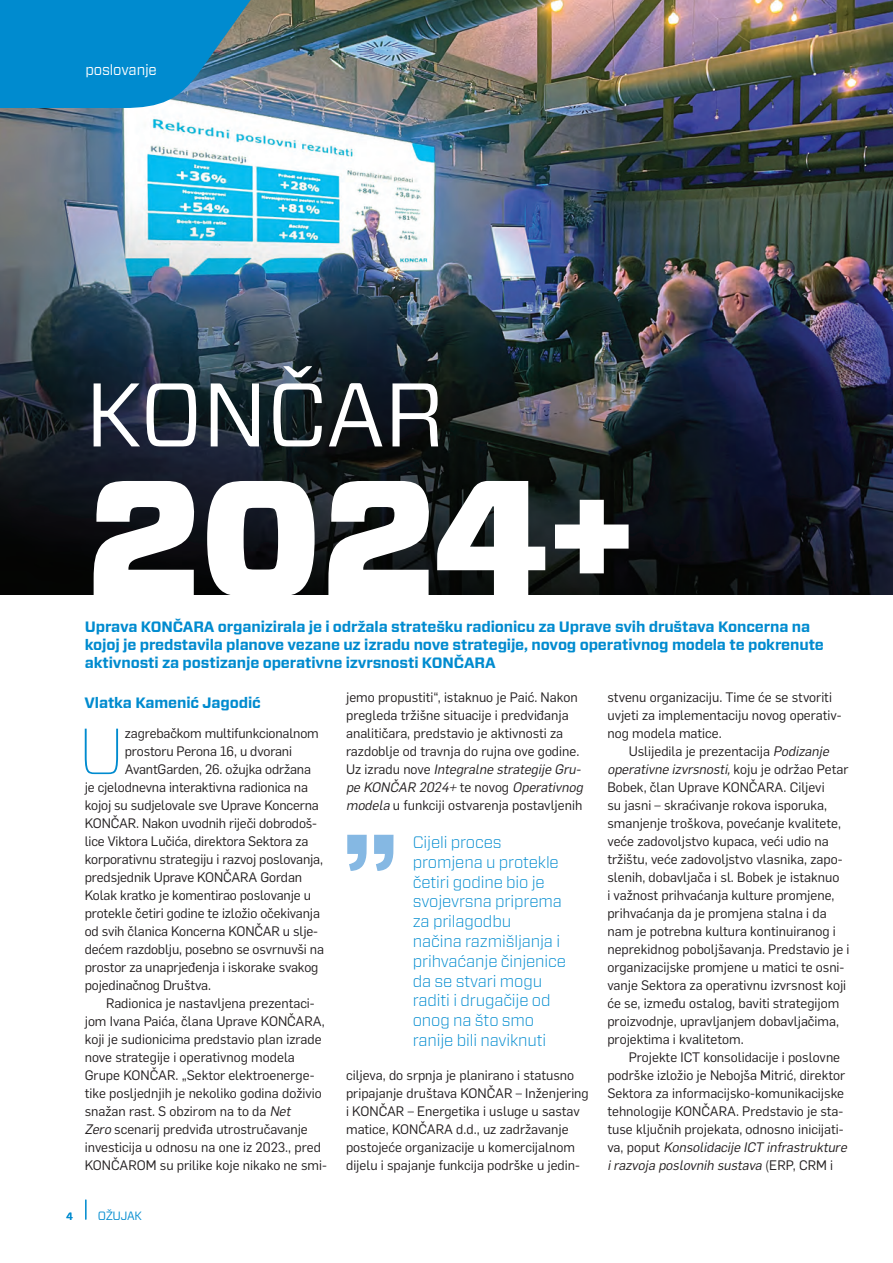
<style>
.page{position:relative;width:893px;height:1263px;background:#fff}
.page>*{position:absolute;margin:0;border:0;box-sizing:border-box;transform-origin:0 0}
.naslov{font:900 165px "Forza";color:#fff}
.naslov-2{font:90px "Forza";letter-spacing:-.01em;color:#fff}
.tekst{font:100 64.95px "Forza";color:#008bcf}
.uvodni_plavi{font:300 16.5px/19.8px "Forza";letter-spacing:-.01em;color:#008bcf}
.podnaslov_verzal{font:700 15px/18px "Forza";letter-spacing:-.01em;color:#008bcf}
.uvodni_plavi-2{font:15px "Forza";letter-spacing:-.01em;color:#fff;scale:.96 1}
.tekst-2{font:13.5px/18px "Flama";color:#231f20}
.t1{font:12px "Forza";letter-spacing:-.025em;color:#008bcf}
.t2{font:500 10.5px "Forza";color:#008bcf}
.s1{font-style:italic}
</style>
<div class="page">
<img style="left:0;top:0;width:893px;height:594px">
<svg style="left:85px;top:1200px;width:1px;height:19px"></svg>
<svg style="left:0;top:0;width:260px;height:108px"></svg>
<svg style="left:347px;top:835px;width:20px;height:36px"></svg>
<svg style="left:374px;top:835px;width:19px;height:36px"></svg>
<p class="uvodni_plavi-2" style="left:85px;top:60px;width:76px">poslovanje</p>
<p class="naslov-2" style="left:85px;top:354px;width:361px">KONČAR</p>
<p class="naslov" style="left:85px;top:428px;width:552px">2024+</p>
<p class="podnaslov_verzal" style="left:85px;top:618px;width:727px">Uprava KONČARA organizirala je i održala stratešku radionicu za Uprave svih društava Koncerna na</p>
<p class="podnaslov_verzal" style="left:85px;top:636px;width:741px">kojoj je predstavila planove vezane uz izradu nove strategije, novog operativnog modela te pokrenute aktivnosti za postizanje operativne izvrsnosti KONČARA</p>
<p class="podnaslov_verzal" style="left:85px;top:694px;width:178px">Vlatka Kamenić Jagodić</p>
<p class="tekst" style="left:77px;top:706px;width:50px">U</p>
<p class="tekst-2" style="left:125px;top:723px;width:195px">zagrebačkom multifunkcionalnom</p>
<p class="tekst-2" style="left:125px;top:741px;width:169px">prostoru Perona 16, u dvorani</p>
<p class="tekst-2" style="left:125px;top:759px;width:188px">AvantGarden, 26. ožujka održana</p>
<p class="tekst-2" style="left:85px;top:777px;width:225px">je cjelodnevna interaktivna radionica na</p>
<p class="tekst-2" style="left:85px;top:795px;width:236px">kojoj su sudjelovale sve Uprave Koncerna</p>
<p class="tekst-2" style="left:85px;top:813px;width:234px">KONČAR. Nakon uvodnih riječi dobrodoš-</p>
<p class="tekst-2" style="left:85px;top:831px;width:225px">lice Viktora Lučića, direktora Sektora za</p>
<p class="tekst-2" style="left:85px;top:849px;width:240px">korporativnu strategiju i razvoj poslovanja,</p>
<p class="tekst-2" style="left:85px;top:867px;width:219px">predsjednik Uprave KONČARA Gordan</p>
<p class="tekst-2" style="left:85px;top:885px;width:228px">Kolak kratko je komentirao poslovanje u</p>
<p class="tekst-2" style="left:85px;top:903px;width:237px">protekle četiri godine te izložio očekivanja</p>
<p class="tekst-2" style="left:85px;top:921px;width:235px">od svih članica Koncerna KONČAR u slje-</p>
<p class="tekst-2" style="left:85px;top:939px;width:241px">dećem razdoblju, posebno se osvrnuvši na</p>
<p class="tekst-2" style="left:85px;top:957px;width:235px">prostor za unaprjeđenja i iskorake svakog</p>
<p class="tekst-2" style="left:85px;top:975px;width:128px">pojedinačnog Društva.</p>
<p class="tekst-2" style="left:85px;top:993px;width:244px;text-indent:21px">Radionica je nastavljena prezentaci&shy;jom Ivana Paića, člana Uprave KONČARA, koji je sudionicima predstavio plan izrade nove strategije i operativnog modela Grupe KONČAR. „Sektor elektroenerge&shy;tike posljednjih je nekoliko godina doživio snažan rast. S obzirom na to da <span class="s1">Net<br>Zero</span> scenarij predviđa utrostručavanje investicija u odnosu na one iz 2023., pred KONČAROM su prilike koje nikako ne smi-</p>
<p class="tekst-2" style="left:346px;top:687px;width:241px">jemo propustiti“, istaknuo je Paić. Nakon pregleda tržišne situacije i predviđanja analitičara, predstavio je aktivnosti za razdoblje od travnja do rujna ove godine.<br>U z i z r a d u n o v e <span class="s1">Integralne strategije Gru&shy;pe KONČAR 2024+</span> t e n o v o g <span class="s1">Operativnog modela</span> u funkciji ostvarenja postavljenih</p>
<p class="uvodni_plavi" style="left:413px;top:832px;width:155px">Cijeli proces promjena u protekle četiri godine bio je svojevrsna priprema za prilagodbu<br>načina razmišljanja i prihvaćanje činjenice da se stvari mogu raditi i drugačije od onog na što smo ranije bili naviknuti</p>
<p class="tekst-2" style="left:346px;top:1065px;width:244px">ciljeva, do srpnja je planirano i statusno pripajanje društava KONČAR – Inženjering i KONČAR – Energetika i usluge u sastav matice, KONČARA d.d., uz zadržavanje postojeće organizacije u komercijalnom dijelu i spajanje funkcija podrške u jedin-</p>
<p class="tekst-2" style="left:607px;top:687px;width:236px">stvenu organizaciju. Time će se stvoriti uvjeti za implementaciju novog operativ&shy;nog modela matice.</p>
<p class="tekst-2" style="left:607px;top:741px;width:244px;text-indent:21px">Uslijedila je prezentacija <span class="s1">Podizanje operativne izvrsnosti,</span>k oj u j e o d rž a o P e t a r Bobek, član Uprave KONČARA. Ciljevi<br>su jasni – skraćivanje rokova isporuka, smanjenje troškova, povećanje kvalitete, veće zadovoljstvo kupaca, veći udio na tržištu, veće zadovoljstvo vlasnika, zapo&shy;slenih, dobavljača i sl. Bobek je istaknuo<br>i važnost prihvaćanja kulture promjene, prihvaćanja da je promjena stalna i da nam je potrebna kultura kontinuiranog i neprekidnog poboljšavanja. Predstavio je i organizacijske promjene u matici te osni&shy;vanje Sektora za operativnu izvrsnost koji će se, između ostalog, baviti strategijom proizvodnje, upravljanjem dobavljačima, projektima i kvalitetom.</p>
<p class="tekst-2" style="left:607px;top:1047px;width:244px;text-indent:21px">Projekte ICT konsolidacije i poslovne podrške izložio je Nebojša Mitrić, direktor Sektora za informacijsko-komunikacijske tehnologije KONČARA. Predstavio je sta&shy;tuse ključnih projekata, odnosno inicijati&shy;v a , p o p u t <span class="s1">Konsolidacije ICT infrastrukture irazvoja poslovnih sustava</span> ( E R P, C R M i</p>
<p class="t2" style="left:66px;top:1209px;width:8px">4</p>
<p class="t1" style="left:98px;top:1207px;width:46px">OŽUJAK</p>
</div>
